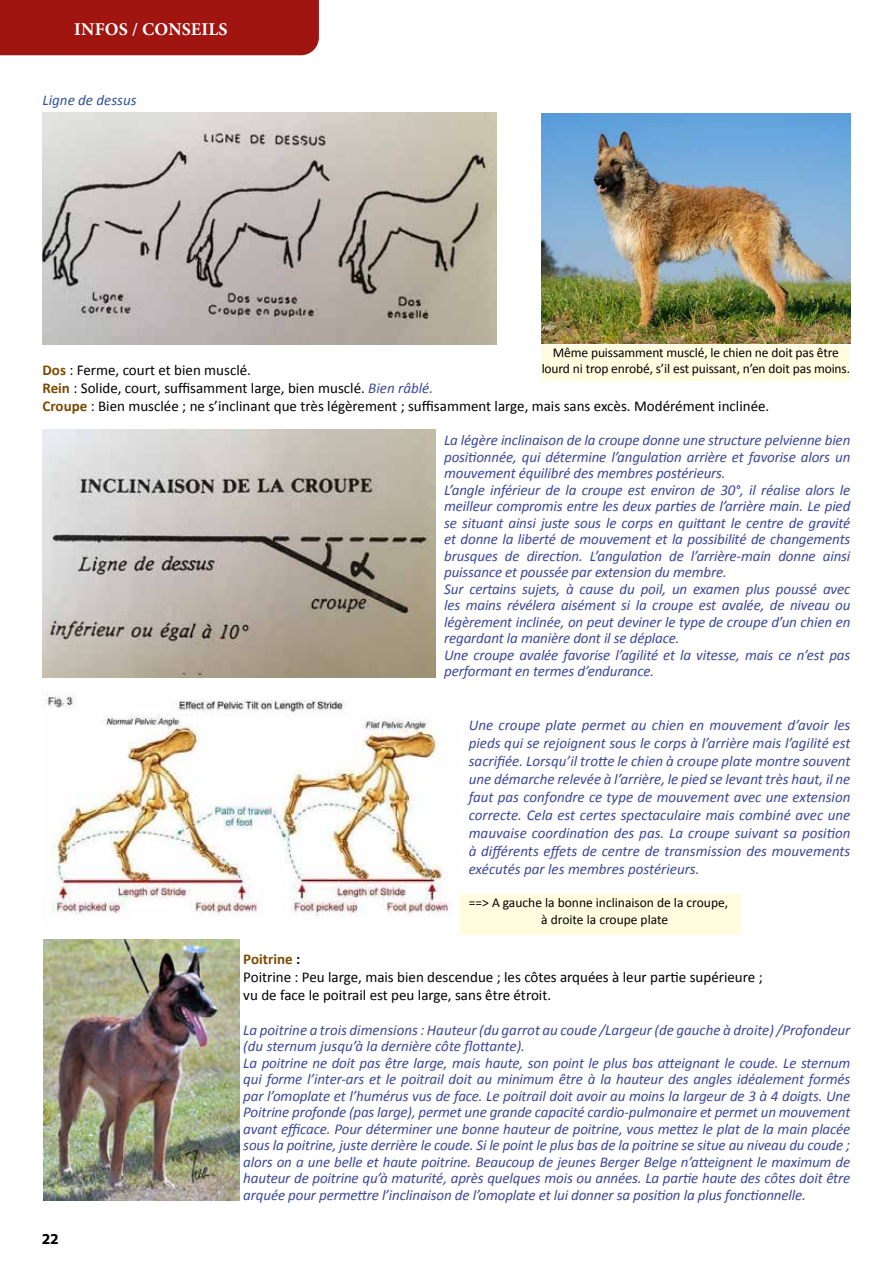
<style>
.page{position:relative;width:893px;height:1263px;background:#fff}
.page>*{position:absolute;margin:0;border:0;box-sizing:border-box;transform-origin:0 0}
.t1{font:700 18px "Minion Pro";letter-spacing:.01em;color:#fff}
.t2{font:italic 15px/16.5px "Calibri";letter-spacing:-.01em;color:#3d4898}
.t3{font:15px/18px "Calibri";color:#000}
.t4{font:italic 15px "Calibri";color:#2f5496}
.t5{font:700 15px "Myriad Web Pro";color:#000}
.t6{font:13.5px/16.5px "Calibri";letter-spacing:-.01em;color:#000;text-align:center}
.s1{font-weight:700;color:#7d4a03}
.s2{font-style:italic;color:#3d4898}
.s3{font-weight:700}
</style>
<div class="page">
<div style="left:0;top:0;width:319px;height:55px;background:#a11510"></div>
<img style="left:43px;top:112px;width:453px;height:233px">
<img style="left:541px;top:113px;width:309px;height:231px">
<img style="left:43px;top:429px;width:393px;height:249px">
<div style="left:541px;top:345px;width:309px;height:36px;background:#fffcdf"></div>
<img style="left:43px;top:691px;width:407px;height:225px">
<img style="left:43px;top:940px;width:196px;height:261px">
<div style="left:460px;top:894px;width:281px;height:41px;background:#fffcdf"></div>
<p class="t1" style="left:74px;top:17px;width:155px">INFOS / CONSEILS</p>
<p class="t4" style="left:43px;top:90px;width:96px">Ligne de dessus</p>
<p class="t6" style="left:542px;top:344px;width:310px">Même puissamment musclé, le chien ne doit pas être lourd ni trop enrobé, s’il est puissant, n’en doit pas moins.</p>
<p class="t3" style="left:43px;top:361px;width:728px"><span class="s1">Dos</span> : Ferme, court et bien musclé.<br><span class="s1">Rein</span> : Solide, court, suffisamment large, bien musclé. <span class="s2">Bien râblé.<br></span><span class="s1">Croupe</span> : Bien musclée ; ne s’inclinant que très légèrement ; suffisamment large, mais sans excès. Modérément inclinée.</p>
<p class="t2" style="left:444px;top:432px;width:408px">La légère inclinaison de la croupe donne une structure pelvienne bien positionnée, qui détermine l’angulation arrière et favorise alors un mouvement équilibré des membres postérieurs.<br>L’angle inférieur de la croupe est environ de 30°, il réalise alors le meilleur compromis entre les deux parties de l’arrière main. Le pied se situant ainsi juste sous le corps en quittant le centre de gravité et donne la liberté de mouvement et la possibilité de changements brusques de direction. L’angulation de l’arrière-main donne ainsi puissance et poussée par extension du membre.<br>Sur certains sujets, à cause du poil, un examen plus poussé avec les mains révélera aisément si la croupe est avalée, de niveau ou légèrement inclinée, on peut deviner le type de croupe d’un chien en regardant la manière dont il se déplace.<br>Une croupe avalée favorise l’agilité et la vitesse, mais ce n’est pas performant en termes d’endurance.</p>
<p class="t2" style="left:469px;top:716px;width:383px;line-height:18px;text-align:justify">Une croupe plate permet au chien en mouvement d’avoir les pieds qui se rejoignent sous le corps à l’arrière mais l’agilité est sacrifiée. Lorsqu’il trotte le chien à croupe plate montre souvent une démarche relevée à l’arrière, le pied se levant très haut, il ne faut pas confondre ce type de mouvement avec une extension correcte. Cela est certes spectaculaire mais combiné avec une mauvaise coordination des pas. La croupe suivant sa position à différents effets de centre de transmission des mouvements exécutés par les membres postérieurs.</p>
<p class="t6" style="left:541px;top:894px;width:188px;text-align:left;text-indent:-72px">==&gt; A gauche la bonne inclinaison de la croupe, à droite la croupe plate</p>
<p class="t5" style="left:42px;top:1230px;width:19px">22</p>
<p class="t3" style="left:243px;top:950px;width:521px"><span class="s1">Poitrine</span> <span class="s3">:<br></span>Poitrine : Peu large, mais bien descendue ; les côtes arquées à leur partie supérieure ; vu de face le poitrail est peu large, sans être étroit.</p>
<p class="t2" style="left:243px;top:1021px;width:609px">La poitrine a trois dimensions : Hauteur (du garrot au coude /Largeur (de gauche à droite) /Profondeur (du sternum jusqu’à la dernière côte flottante).<br>La poitrine ne doit pas être large, mais haute, son point le plus bas atteignant le coude. Le sternum qui forme l’inter-ars et le poitrail doit au minimum être à la hauteur des angles idéalement formés par l’omoplate et l’humérus vus de face. Le poitrail doit avoir au moins la largeur de 3 à 4 doigts. Une Poitrine profonde (pas large), permet une grande capacité cardio-pulmonaire et permet un mouvement avant efficace. Pour déterminer une bonne hauteur de poitrine, vous mettez le plat de la main placée sous la poitrine, juste derrière le coude. Si le point le plus bas de la poitrine se situe au niveau du coude ; alors on a une belle et haute poitrine. Beaucoup de jeunes Berger Belge n’atteignent le maximum de hauteur de poitrine qu’à maturité, après quelques mois ou années. La partie haute des côtes doit être arquée pour permettre l’inclinaison de l’omoplate et lui donner sa position la plus fonctionnelle.</p>
</div>
